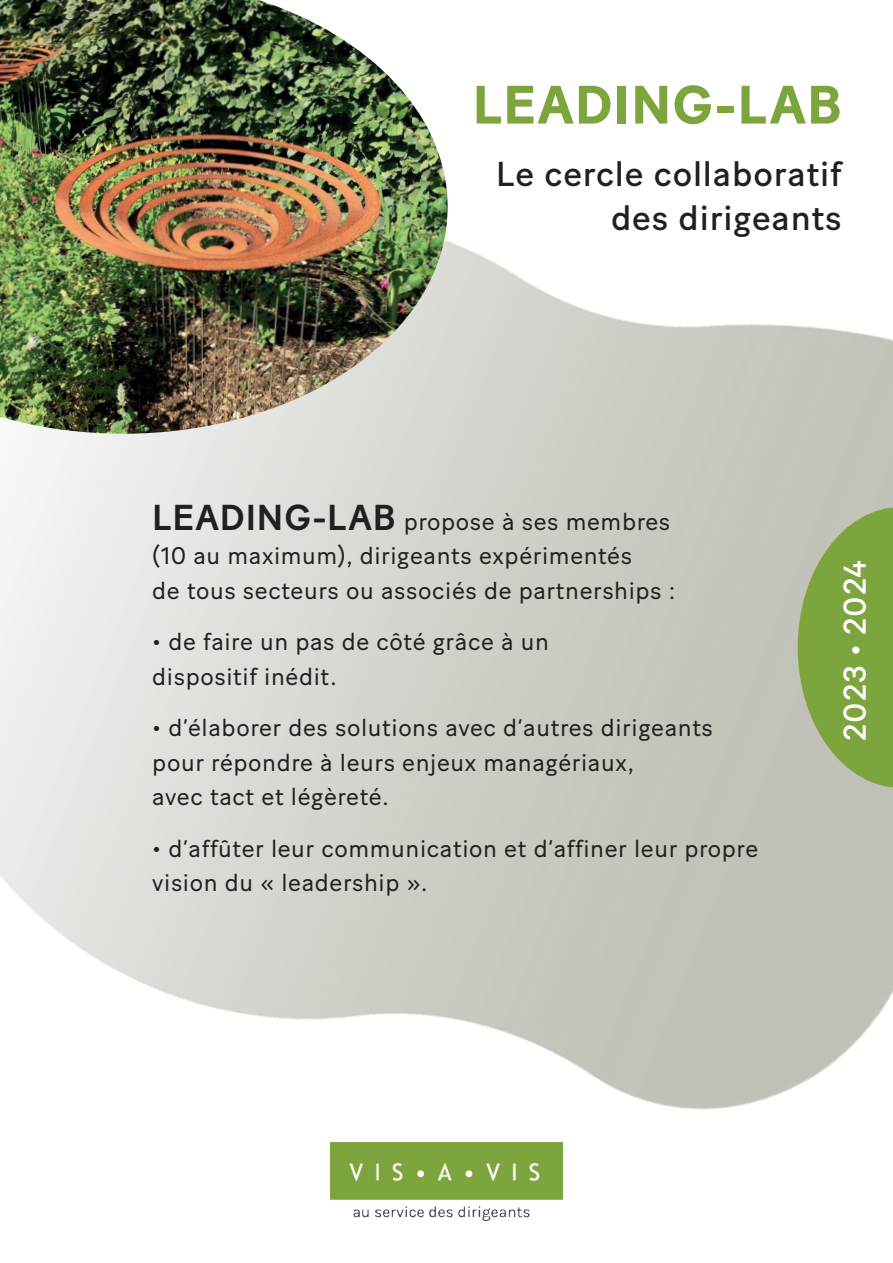
<style>
.page{position:relative;width:893px;height:1263px;background:#fff}
.page>*{position:absolute;margin:0;border:0;box-sizing:border-box;transform-origin:0 0}
.t1{font:700 54px "Baton Turbo";letter-spacing:.025em;color:#7da53e}
.t2{font:34.5px/44px "Baton Turbo";letter-spacing:.025em;color:#231f20;text-align:right}
.t3{font:31.5px "Baton Turbo";letter-spacing:.025em;color:#fff}
.t4{font:24px/34.5px "Baton Turbo";letter-spacing:.025em;color:#231f20}
.s1{font-weight:500;font-size:36px}
</style>
<div class="page">
<img style="left:0;top:241px;width:893px;height:980px">
<img style="left:330px;top:1142px;width:232px;height:78px">
<img style="left:0;top:0;width:448px;height:434px">
<svg style="left:798px;top:507px;width:95px;height:281px;background:#8cab5a"></svg>
<h1 class="t1" style="left:473px;top:64px;width:370px">LEADING-LAB</h1>
<h2 class="t2" style="left:496px;top:149px;width:347px">Le cercle collaboratif des dirigeants</h2>
<p class="t4" style="left:152px;top:502px;width:525px"><span class="s1">LEADING-LAB</span> propose à ses membres (10 au maximum), dirigeants expérimentés<br>de tous secteurs ou associés de partnerships :</p>
<p class="t4" style="left:152px;top:622px;width:398px">• de faire un pas de côté grâce à un dispositif inédit.</p>
<p class="t4" style="left:152px;top:708px;width:562px">• d’élaborer des solutions avec d’autres dirigeants pour répondre à leurs enjeux managériaux,<br>avec tact et légèreté.</p>
<p class="t4" style="left:152px;top:829px;width:607px">• d’affûter leur communication et d’affiner leur propre vision du « leadership ».</p>
<h3 class="t3" style="left:831px;top:741px;width:182px;rotate:-90deg">2023 • 2024</h3>
</div>
